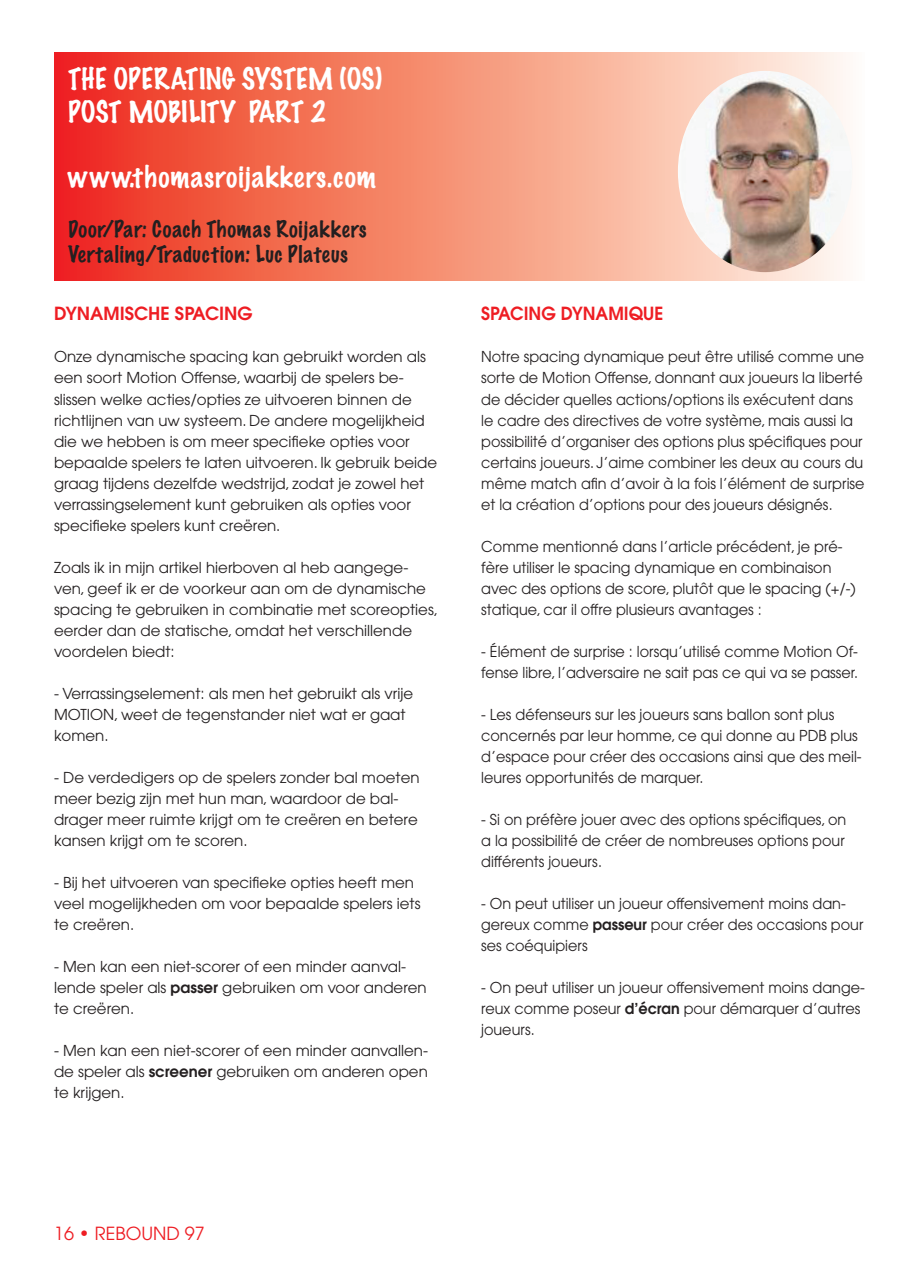
<style>
.page{position:relative;width:919px;height:1263px;background:#fff}
.page>*{position:absolute;margin:0;border:0;box-sizing:border-box;transform-origin:0 0}
.t1{font:100 27px/32.4px "Marker Felt";color:#fff}
.t2{font:100 27px "Marker Felt";letter-spacing:.045em;color:#fff}
.t3{font:100 21px/25.2px "Marker Felt";letter-spacing:.04em;color:#231f20}
.t4{font:600 18px "Avant Garde";color:#ee1d23}
.t5{font:600 18px "Avant Garde";color:#ee1d23;scale:.96 1}
.t6{font:18px "Avant Garde";color:#ee1d23}
.t7{font:15px/21px "Avant Garde";color:#231f20;scale:.96 1}
.t8{font:15px/21px "Avant Garde";color:#231f20}
.s1{font-weight:600}
</style>
<div class="page">
<svg style="left:54px;top:53px;width:792px;height:228px;background:#f47e66"></svg>
<img style="left:677px;top:71px;width:169px;height:201px">
<h1 class="t1" style="left:68px;top:64px;width:315px">THE OPERATING SYSTEM (OS)<br>POST MOBILITY PART 2</h1>
<h1 class="t2" style="left:68px;top:163px;width:309px">www.thomasroijakkers.com</h1>
<h2 class="t3" style="left:68px;top:218px;width:300px">Door/Par: Coach Thomas Roijakkers<br>Vertaling/Traduction: Luc Plateus</h2>
<p class="t4" style="left:54px;top:302px;width:200px">DYNAMISCHE SPACING</p>
<p class="t8" style="left:54px;top:346px;width:385px">Onze dynamische spacing kan gebruikt worden als een soort Motion Offense, waarbij de spelers be&shy;slissen welke acties/opties ze uitvoeren binnen de richtlijnen van uw systeem. De andere mogelijkheid die we hebben is om meer specifieke opties voor bepaalde spelers te laten uitvoeren. Ik gebruik beide graag tijdens dezelfde wedstrijd, zodat je zowel het verrassingselement kunt gebruiken als opties voor specifieke spelers kunt creëren.</p>
<p class="t8" style="left:54px;top:556px;width:386px">Zoals ik in mijn artikel hierboven al heb aangege&shy;ven, geef ik er de voorkeur aan om de dynamische spacing te gebruiken in combinatie met scoreopties, eerder dan de statische, omdat het verschillende voordelen biedt:</p>
<p class="t8" style="left:54px;top:682px;width:361px">- Verrassingselement: als men het gebruikt als vrije<br>MOTION, weet de tegenstander niet wat er gaat komen.</p>
<p class="t8" style="left:54px;top:766px;width:367px">- De verdedigers op de spelers zonder bal moeten meer bezig zijn met hun man, waardoor de bal&shy;drager meer ruimte krijgt om te creëren en betere kansen krijgt om te scoren.</p>
<p class="t8" style="left:54px;top:871px;width:368px">- Bij het uitvoeren van specifieke opties heeft men veel mogelijkheden om voor bepaalde spelers iets te creëren.</p>
<p class="t8" style="left:54px;top:955px;width:374px">- Men kan een niet-scorer of een minder aanval&shy;lende speler als <span class="s1">passer</span> gebruiken om voor anderen te creëren.</p>
<p class="t8" style="left:54px;top:1039px;width:375px;text-align:justify">- Men kan een niet-scorer of een minder aanvallen&shy;de speler als <span class="s1">screener</span> gebruiken om anderen open te krijgen.</p>
<p class="t5" style="left:481px;top:302px;width:191px">SPACING DYNAMIQUE</p>
<p class="t7" style="left:481px;top:346px;width:401px">Notre spacing dynamique peut être utilisé comme une sorte de Motion Offense, donnant aux joueurs la liberté de décider quelles actions/options ils exécutent dans le cadre des directives de votre système, mais aussi la possibilité d’organiser des options plus spécifiques pour certains joueurs. J’aime combiner les deux au cours du même match afin d’avoir à la fois l’élément de surprise et la création d’options pour des joueurs désignés.</p>
<p class="t7" style="left:481px;top:535px;width:392px">Comme mentionné dans l’article précédent, je pré&shy;fère utiliser le spacing dynamique en combinaison avec des options de score, plutôt que le spacing (+/-) statique, car il offre plusieurs avantages :</p>
<p class="t7" style="left:481px;top:640px;width:394px">- Élément de surprise : lorsqu’utilisé comme Motion Of&shy;fense libre, l’adversaire ne sait pas ce qui va se passer.</p>
<p class="t7" style="left:481px;top:703px;width:398px">- Les défenseurs sur les joueurs sans ballon sont plus concernés par leur homme, ce qui donne au PDB plus d’espace pour créer des occasions ainsi que des meil&shy;leures opportunités de marquer.</p>
<p class="t7" style="left:481px;top:808px;width:382px;text-align:justify">- Si on préfère jouer avec des options spécifiques, on a la possibilité de créer de nombreuses options pour différents joueurs.</p>
<p class="t7" style="left:481px;top:892px;width:399px">- On peut utiliser un joueur offensivement moins dan&shy;gereux comme <span class="s1">passeur</span> pour créer des occasions pour ses coéquipiers</p>
<p class="t7" style="left:481px;top:976px;width:401px">- On peut utiliser un joueur offensivement moins dange&shy;reux comme poseur <span class="s1">d’écran</span> pour démarquer d’autres joueurs.</p>
<p class="t6" style="left:54px;top:1222px;width:152px">16 • REBOUND 97</p>
</div>
